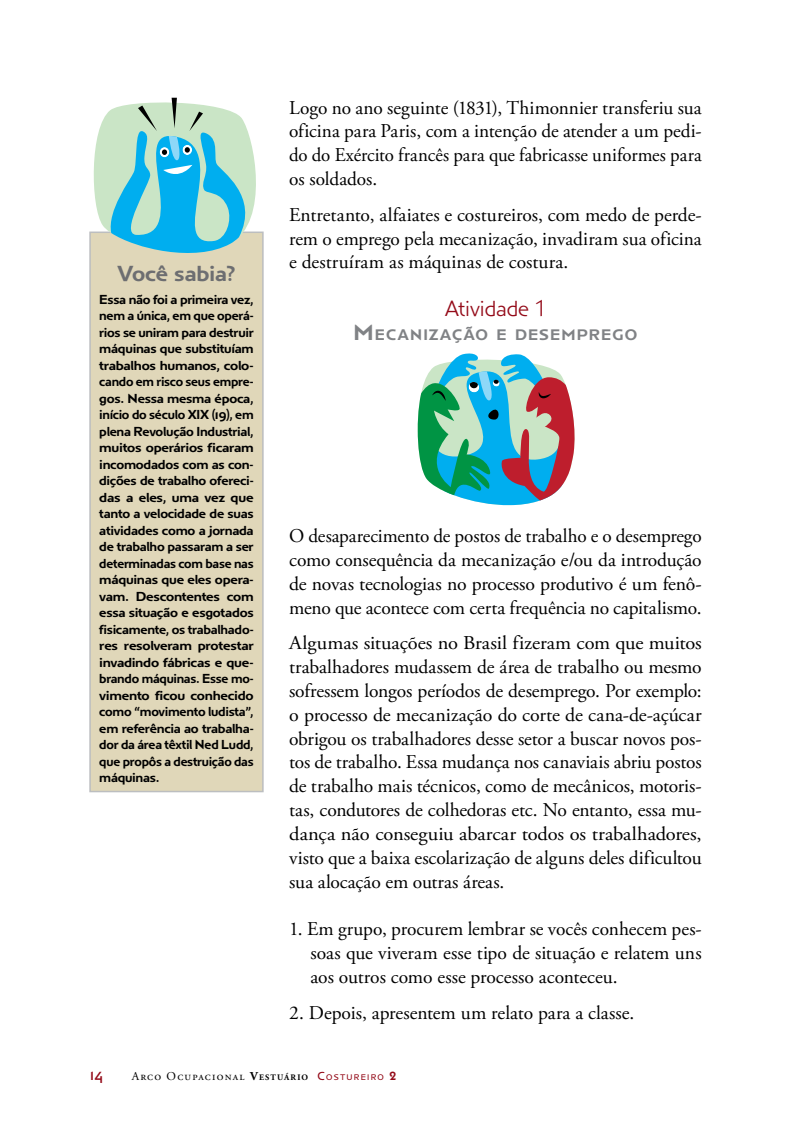
<style>
.page{position:relative;width:808px;height:1127px;background:#fff}
.page>*{position:absolute;margin:0;border:0;box-sizing:border-box;transform-origin:0 0}
.t1{font:300 22.5px "Anisette Petite";letter-spacing:-.015em;color:#940b19}
.t2{font:22.5px "Anisette Petite Demi";letter-spacing:-.01em;color:#6d6e71}
.t3{font:19.5px/23.9px "Adobe Garamond Pro";letter-spacing:-.01em;color:#000;text-align:justify}
.t4{font:19.5px/23.9px "Adobe Garamond Pro";letter-spacing:-.01em;color:#000;text-align:justify;scale:1.04 1}
.t5{font:16.5px "Anisette Petite";color:#940b19}
.t6{font:15.75px "Anisette Petite Demi";letter-spacing:.065em;color:#808285}
.t7{font:13.5px/16.5px "Anisette Petite Demi";letter-spacing:-.02em;color:#000;text-align:justify}
.t8{font:12px "Adobe Garamond Pro";letter-spacing:.1em;color:#000}
.s1{font-family:"ITC Kabel Std";font-weight:400}
.s2{font-size:22.5px}
.s3{font-weight:700}
.s4{font-weight:700;font-size:8.4px}
.s5{font-family:"Anisette Petite Caps";color:#940b19}
.s6{font-family:"Anisette Petite Caps";font-size:8.4px;color:#940b19}
.s7{font-family:"ITC Kabel Std";font-weight:600;color:#940b19}
</style>
<div class="page">
<div style="left:90px;top:232px;width:173px;height:559px;background:#e0d7b9"></div>
<div style="left:89px;top:231px;width:175px;height:561px;border:2px solid #bcbec0"></div>
<svg style="left:89px;top:98px;width:175px;height:165px"></svg>
<svg style="left:417px;top:353px;width:158px;height:153px"></svg>
<h1 class="t2" style="left:117px;top:260px;width:120px">Você sabia?</h1>
<p class="t7" style="left:99px;top:291px;width:156px">Essa não foi a primeira vez, nem a única, em que operá&shy;rios se uniram para destruir máquinas que substituíam trabalhos humanos, colo&shy;cando em risco seus empre&shy;gos. Nessa mesma época, início do século XIX (19), em plena Revolução Industrial, muitos operários ficaram incomodados com as con&shy;dições de trabalho ofereci&shy;das a eles, uma vez que tanto a velocidade de suas atividades como a jornada de trabalho passaram a ser determinadas com base nas máquinas que eles opera&shy;vam. Descontentes com essa situação e esgotados fisicamente, os trabalhado&shy;res resolveram protestar invadindo fábricas e que&shy;brando máquinas. Esse mo&shy;vimento ficou conhecido como “movimento ludista”, em referência ao trabalha&shy;dor da área têxtil Ned Ludd, que propôs a destruição das máquinas.</p>
<h2 class="t3" style="left:289px;top:96px;width:414px">Logo no ano seguinte (1831), Thimonnier transferiu sua oficina para Paris, com a intenção de atender a um pedi&shy;do do Exército francês para que fabricasse uniformes para os soldados.</h2>
<h2 class="t3" style="left:289px;top:203px;width:414px">Entretanto, alfaiates e costureiros, com medo de perde&shy;rem o emprego pela mecanização, invadiram sua oficina e destruíram as máquinas de costura.</h2>
<h1 class="t1" style="left:445px;top:296px;width:103px">Atividade <span class="s1">1</span></h1>
<p class="t6" style="left:354px;top:325px;width:285px"><span class="s2">M</span>ECANIZAÇÃO E DESEMPREGO</p>
<h2 class="t3" style="left:289px;top:525px;width:414px">O desaparecimento de postos de trabalho e o desemprego como consequência da mecanização e/ou da introdução de novas tecnologias no processo produtivo é um fenô&shy;meno que acontece com certa frequência no capitalismo.</h2>
<p class="t4" style="left:289px;top:632px;width:398px">Algumas situações no Brasil fizeram com que muitos trabalhadores mudassem de área de trabalho ou mesmo sofressem longos períodos de desemprego. Por exemplo: o processo de mecanização do corte de cana-de-açúcar obrigou os trabalhadores desse setor a buscar novos pos&shy;tos de trabalho. Essa mudança nos canaviais abriu postos de trabalho mais técnicos, como de mecânicos, motoris&shy;tas, condutores de colhedoras etc. No entanto, essa mu&shy;dança não conseguiu abarcar todos os trabalhadores, visto que a baixa escolarização de alguns deles dificultou sua alocação em outras áreas.</p>
<h2 class="t3" style="left:310px;top:918px;width:393px;text-indent:-21px">1. Em grupo, procurem lembrar se vocês conhecem pes&shy;soas que viveram esse tipo de situação e relatem uns aos outros como esse processo aconteceu.</h2>
<h2 class="t3" style="left:289px;top:1001px;width:347px">2. Depois, apresentem um relato para a classe.</h2>
<p class="t5" style="left:90px;top:1065px;width:15px">14</p>
<p class="t8" style="left:132px;top:1069px;width:266px">Arco Ocupacional <span class="s3">V</span><span class="s4">ESTUÁRIO</span> <span class="s5">C</span><span class="s6">OSTUREIRO</span> <span class="s7">2</span></p>
</div>
